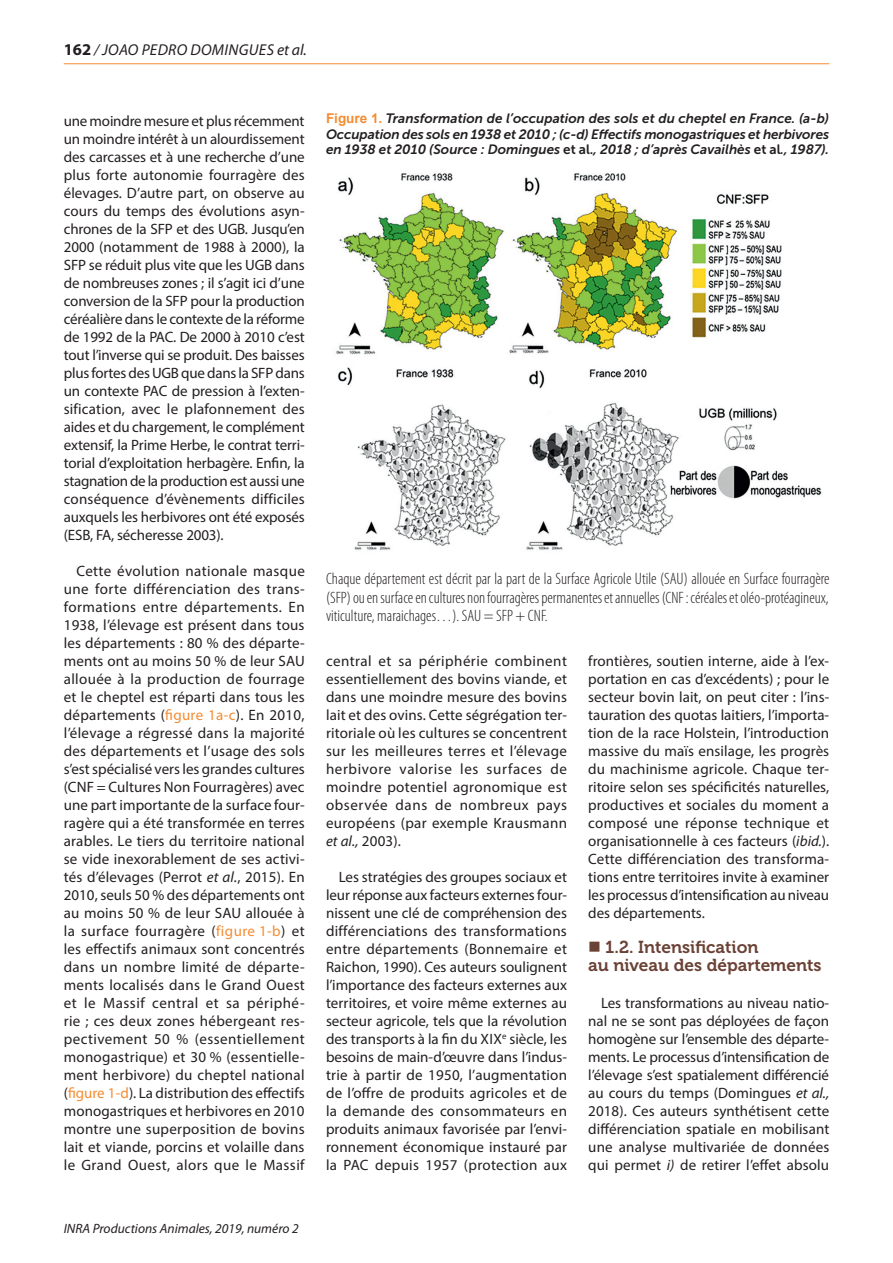
<style>
.page{position:relative;width:893px;height:1263px;background:#fff}
.page>*{position:absolute;margin:0;border:0;box-sizing:border-box;transform-origin:0 0}
.t1{font:17.25px/18px "Museo 700";color:#6b4236}
.t2{font:300 condensed 16.5px/18.8px "Myriad Pro";color:#231f20;text-align:justify}
.t3{font:italic 15.75px "Myriad Pro";letter-spacing:.02em;color:#231f20}
.t4{font:15px/18px "Myriad Pro";letter-spacing:.01em;color:#231f20;text-align:justify}
.t5{font:italic 13.5px/15.8px "Museo Sans 700";color:#231f20;text-align:justify}
.t6{font:italic 13.5px "Myriad Pro";color:#231f20}
.s1{font-weight:700;font-style:normal;font-size:16.5px}
.s2{color:#f58c32}
.s3{font-style:italic}
.s4{font-family:"Arial";font-weight:700;font-style:normal;color:#f58c32}
.s5{font-style:normal}
</style>
<div class="page">
<hr style="left:64px;top:63px;width:765px;height:1px;background:#f58c32">
<img style="left:336px;top:173px;width:486px;height:377px">
<p class="t3" style="left:64px;top:40px;width:245px"><span class="s1">162</span> / JOAO PEDRO DOMINGUES et al.</p>
<p class="t4" style="left:64px;top:112px;width:243px">une moindre mesure et plus récemment un moindre intérêt à un alourdissement des carcasses et à une recherche d’une plus forte autonomie fourragère des élevages. D’autre part, on observe au cours du temps des évolutions asyn&shy;chrones de la SFP et des UGB. Jusqu’en 2000 (notamment de 1988 à 2000), la SFP se réduit plus vite que les UGB dans de nombreuses zones ; il s’agit ici d’une conversion de la SFP pour la production céréalière dans le contexte de la réforme de 1992 de la PAC. De 2000 à 2010 c’est tout l’inverse qui se produit. Des baisses plus fortes des UGB que dans la SFP dans un contexte PAC de pression à l’exten&shy;sification, avec le plafonnement des aides et du chargement, le complément extensif, la Prime Herbe, le contrat terri&shy;torial d’exploitation herbagère. Enfin, la stagnation de la production est aussi une conséquence d’évènements difficiles auxquels les herbivores ont été exposés (ESB, FA, sécheresse 2003).</p>
<p class="t4" style="left:64px;top:562px;width:243px;text-indent:13px">Cette évolution nationale masque une forte différenciation des trans&shy;formations entre départements. En 1938, l’élevage est présent dans tous les départements : 80 % des départe&shy;ments ont au moins 50 % de leur SAU allouée à la production de fourrage et le cheptel est réparti dans tous les départements (<span class="s2">figure 1a-c</span>). En 2010, l’élevage a régressé dans la majorité des départements et l’usage des sols s’est spécialisé vers les grandes cultures (CNF = Cultures Non Fourragères) avec une part importante de la surface four&shy;ragère qui a été transformée en terres arables. Le tiers du territoire national se vide inexorablement de ses activi&shy;tés d’élevages (Perrot <span class="s3">et al.</span>, 2015). En 2010, seuls 50 % des départements ont au moins 50 % de leur SAU allouée à la surface fourragère (<span class="s2">figure 1-b</span>) et les effectifs animaux sont concentrés dans un nombre limité de départe&shy;ments localisés dans le Grand Ouest et le Massif central et sa périphé&shy;rie ; ces deux zones hébergeant res&shy;pectivement 50 % (essentiellement monogastrique) et 30 % (essentielle&shy;ment herbivore) du cheptel national (<span class="s2">figure 1-d</span>). La distribution des effectifs monogastriques et herbivores en 2010 montre une superposition de bovins lait et viande, porcins et volaille dans le Grand Ouest, alors que le Massif</p>
<p class="t6" style="left:64px;top:1220px;width:236px">INRA Productions Animales, 2019, numéro 2</p>
<p class="t5" style="left:326px;top:110px;width:505px"><span class="s4">Figure 1.</span> Transformation de l’occupation des sols et du cheptel en France. (a-b)<br>Occupation des sols en 1938 et 2010 ; (c-d) Effectifs monogastriques et herbivores en 1938 et 2010 (Source : Domingues <span class="s5">et al.</span>, 2018 ; d’après Cavailhès <span class="s5">et al</span>., 1987).</p>
<p class="t2" style="left:326px;top:569px;width:505px">Chaque département est décrit par la part de la Surface Agricole Utile (SAU) allouée en Surface fourragère (SFP) ou en surface en cultures non fourragères permanentes et annuelles (CNF : céréales et oléo-protéagineux, viticulture, maraichages…). SAU = SFP + CNF.</p>
<p class="t4" style="left:326px;top:652px;width:243px">central et sa périphérie combinent essentiellement des bovins viande, et dans une moindre mesure des bovins lait et des ovins. Cette ségrégation ter&shy;ritoriale où les cultures se concentrent sur les meilleures terres et l’élevage herbivore valorise les surfaces de moindre potentiel agronomique est observée dans de nombreux pays européens (par exemple Krausmann <span class="s3">et al.,</span> 2003).</p>
<p class="t4" style="left:326px;top:868px;width:243px;text-indent:13px">Les stratégies des groupes sociaux et leur réponse aux facteurs externes four&shy;nissent une clé de compréhension des différenciations des transformations entre départements (Bonnemaire et Raichon, 1990). Ces auteurs soulignent l’importance des facteurs externes aux territoires, et voire même externes au secteur agricole, tels que la révolution des transports à la fin du XIX<sup>e</sup> siècle, les besoins de main-d’œuvre dans l’indus&shy;trie à partir de 1950, l’augmentation de l’offre de produits agricoles et de la demande des consommateurs en produits animaux favorisée par l’envi&shy;ronnement économique instauré par la PAC depuis 1957 (protection aux</p>
<p class="t4" style="left:588px;top:652px;width:243px">frontières, soutien interne, aide à l’ex&shy;portation en cas d’excédents) ; pour le secteur bovin lait, on peut citer : l’ins&shy;tauration des quotas laitiers, l’importa&shy;tion de la race Holstein, l’introduction massive du maïs ensilage, les progrès du machinisme agricole. Chaque ter&shy;ritoire selon ses spécificités naturelles, productives et sociales du moment a composé une réponse technique et organisationnelle à ces facteurs (<span class="s3">ibid.</span>).<br>Cette différenciation des transforma&shy;tions entre territoires invite à examiner les processus d’intensification au niveau des départements.</p>
<p class="t1" style="left:588px;top:938px;width:235px;text-indent:17px">1.2. Intensification<br>au niveau des départements</p>
<p class="t4" style="left:588px;top:994px;width:243px;text-indent:13px">Les transformations au niveau natio&shy;nal ne se sont pas déployées de façon homogène sur l’ensemble des départe&shy;ments. Le processus d’intensification de l’élevage s’est spatialement différencié au cours du temps (Domingues <span class="s3">et al., </span>2018). Ces auteurs synthétisent cette différenciation spatiale en mobilisant une analyse multivariée de données qui permet <span class="s3">i)</span> de retirer l’effet absolu</p>
</div>
